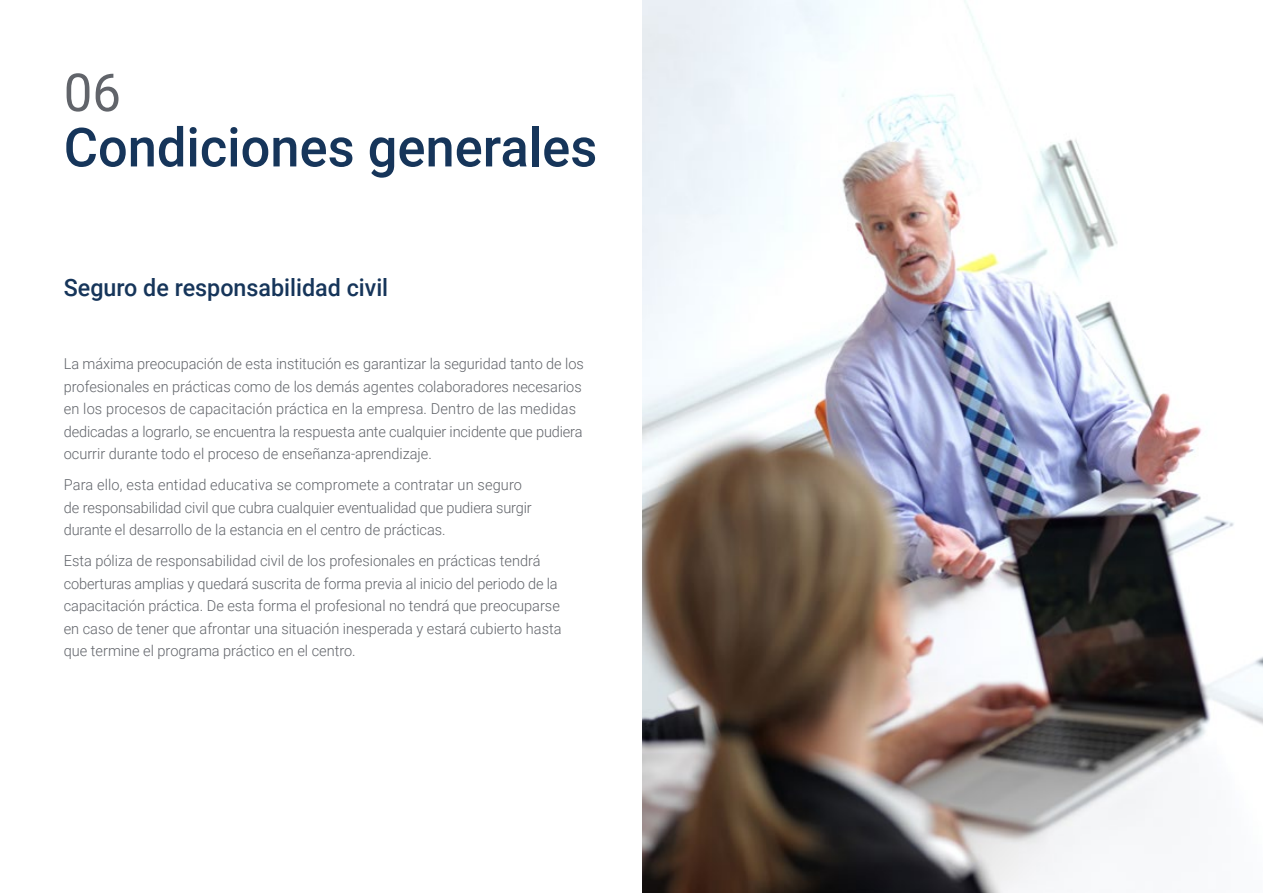
<style>
.page{position:relative;width:1263px;height:893px;background:#fff}
.page>*{position:absolute;margin:0;border:0;box-sizing:border-box;transform-origin:0 0}
.t1{font:500 54px "Roboto";color:#16355a}
.t2{font:52.5px "Roboto";color:#61646a}
.t3{font:500 24px "Roboto";color:#16355a}
.t4{font:300 15px/22.5px "Roboto";color:#61646a}
</style>
<div class="page">
<img style="left:642px;top:0;width:621px;height:893px">
<h2 class="t2" style="left:64px;top:56px;width:59px">06</h2>
<h1 class="t1" style="left:64px;top:109px;width:535px">Condiciones generales</h1>
<h3 class="t3" style="left:64px;top:271px;width:326px">Seguro de responsabilidad civil</h3>
<p class="t4" style="left:64px;top:352px;width:521px">La máxima preocupación de esta institución es garantizar la seguridad tanto de los profesionales en prácticas como de los demás agentes colaboradores necesarios en los procesos de capacitación práctica en la empresa. Dentro de las medidas dedicadas a lograrlo, se encuentra la respuesta ante cualquier incidente que pudiera ocurrir durante todo el proceso de enseñanza-aprendizaje.</p>
<p class="t4" style="left:64px;top:473px;width:470px">Para ello, esta entidad educativa se compromete a contratar un seguro de responsabilidad civil que cubra cualquier eventualidad que pudiera surgir durante el desarrollo de la estancia en el centro de prácticas.</p>
<p class="t4" style="left:64px;top:549px;width:499px">Esta póliza de responsabilidad civil de los profesionales en prácticas tendrá coberturas amplias y quedará suscrita de forma previa al inicio del periodo de la capacitación práctica. De esta forma el profesional no tendrá que preocuparse en caso de tener que afrontar una situación inesperada y estará cubierto hasta que termine el programa práctico en el centro.</p>
</div>
